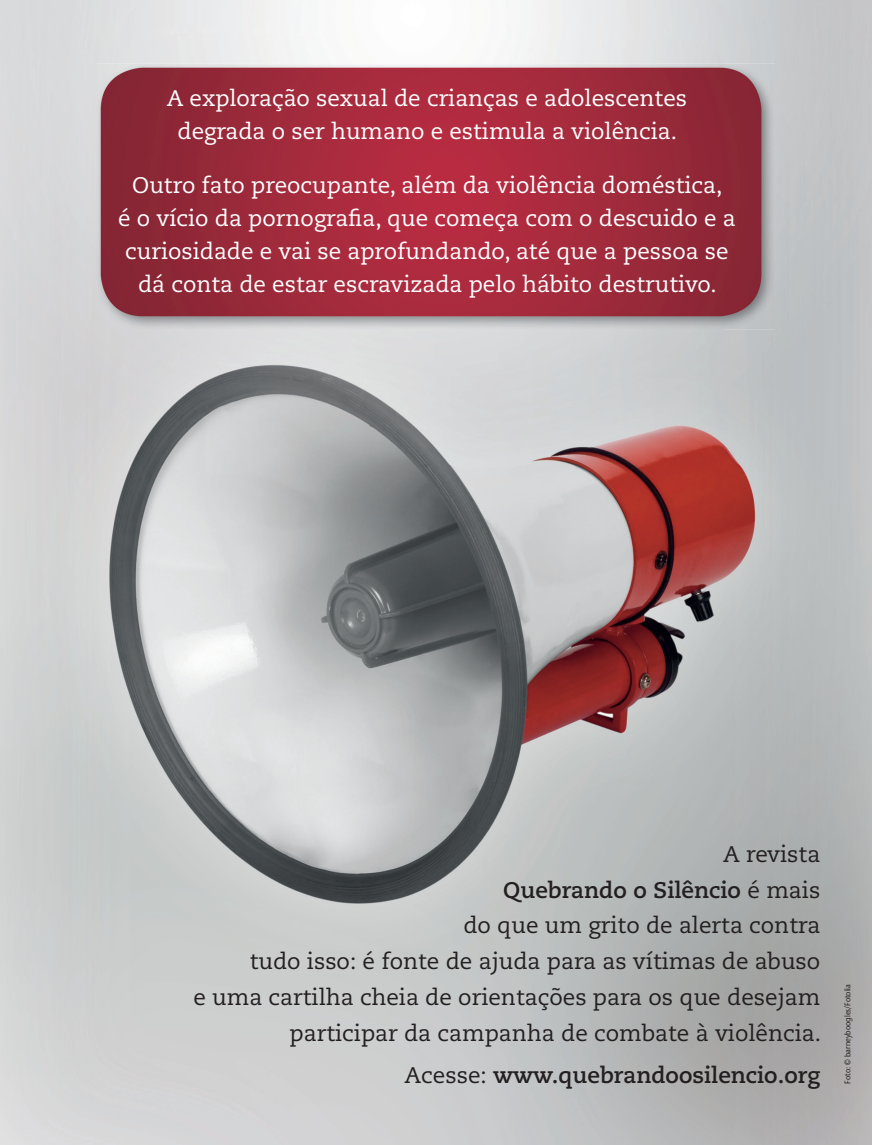
<style>
.page{position:relative;width:872px;height:1145px;background:#fff}
.page>*{position:absolute;margin:0;border:0;box-sizing:border-box;transform-origin:0 0}
.t1{font:22.5px/33px "Caecilia LT Std";color:#fff;text-align:center}
.t2{font:22.5px/35.8px "Caecilia LT Std";color:#231f20;text-align:right}
.t3{font:700 22.5px "Caecilia LT Std";color:#231f20}
.t4{font:500 8.25px "Stone Sans Std";color:#231f20;scale:.9 1}
.s1{font-weight:700}
.s2{font-weight:400}
</style>
<div class="page">
<img style="left:0;top:0;width:872px;height:1145px">
<img style="left:97px;top:64px;width:678px;height:52px">
<img style="left:723px;top:116px;width:52px;height:214px">
<img style="left:97px;top:320px;width:626px;height:10px">
<img style="left:91px;top:65px;width:681px;height:255px">
<p class="t1" style="left:167px;top:82px;width:522px">A exploração sexual de crianças e adolescentes degrada o ser humano e estimula a violência.</p>
<p class="t1" style="left:118px;top:170px;width:619px">Outro fato preocupante, além da violência doméstica,<br>é o vício da pornografia, que começa com o descuido e a curiosidade e vai se aprofundando, até que a pessoa se dá conta de estar escravizada pelo hábito destrutivo.</p>
<p class="t2" style="left:193px;top:836px;width:629px">A revista<br><span class="s1">Quebrando o Silêncio</span> é mais<br>do que um grito de alerta contra<br>tudo isso: é fonte de ajuda para as vítimas de abuso<br>e uma cartilha cheia de orientações para os que desejam participar da campanha de combate à violência.</p>
<p class="t3" style="left:405px;top:1062px;width:417px"><span class="s2">Acesse:</span> www.quebrandoosilencio.org</p>
<p class="t4" style="left:842px;top:1084px;width:112px;rotate:-90deg">Foto: © barneyboogles/Fotolia</p>
</div>
